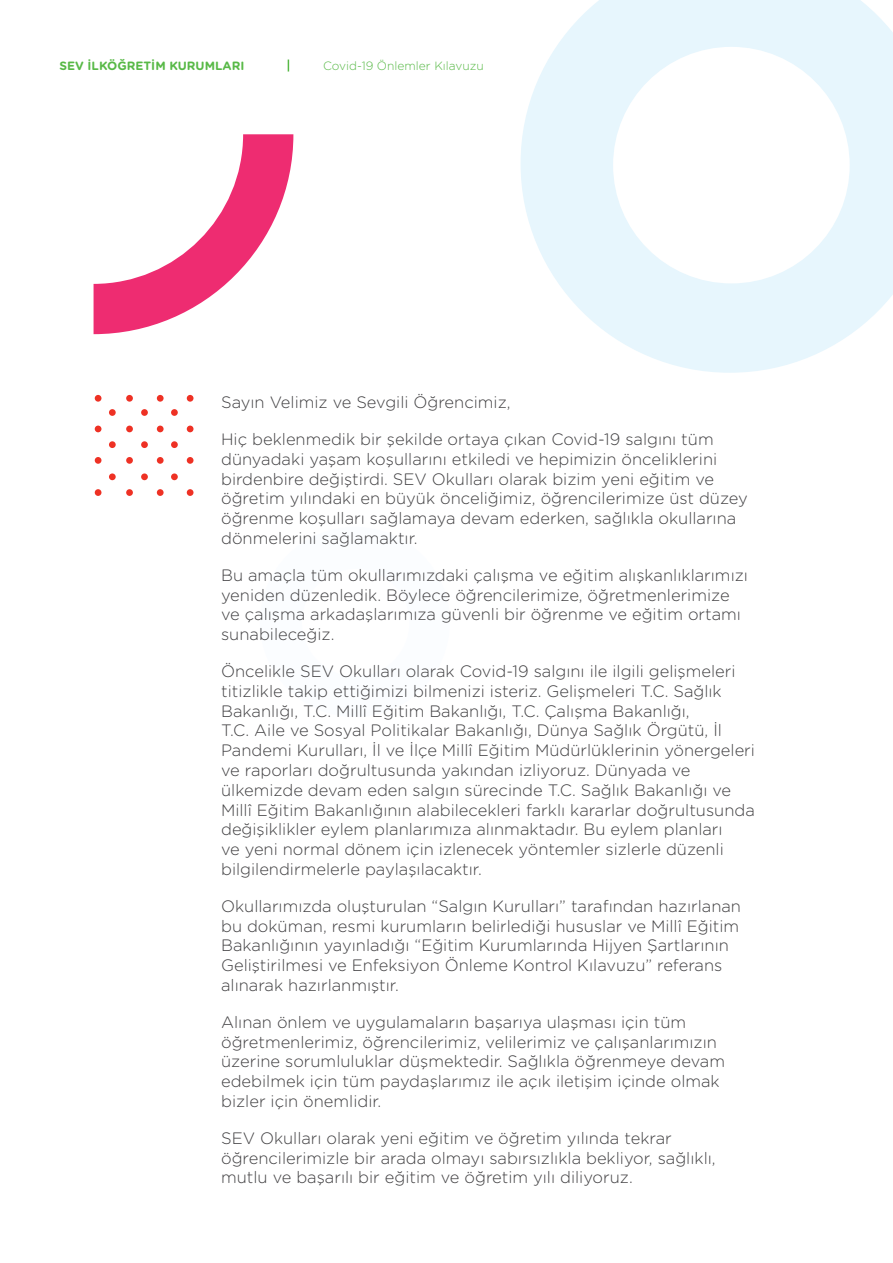
<style>
.page{position:relative;width:893px;height:1263px;background:#fff}
.page>*{position:absolute;margin:0;border:0;box-sizing:border-box;transform-origin:0 0}
.t1{font:300 16.5px/19.8px "Gotham Rounded";color:#414042}
.t2{font:300 12px "Gotham Rounded";color:#58b947}
.t3{font:700 12px "Gotham Rounded";color:#58b947}
</style>
<div class="page">
<svg style="left:288px;top:60px;width:1px;height:12px"></svg>
<svg style="left:521px;top:0;width:372px;height:373px;fill:#e7f6fd"></svg>
<svg style="left:95px;top:395px;width:98px;height:101px"></svg>
<svg style="left:94px;top:134px;width:199px;height:200px"></svg>
<p class="t3" style="left:60px;top:57px;width:186px">SEV İLKÖĞRETİM KURUMLARI</p>
<p class="t2" style="left:323px;top:58px;width:162px">Covid-19 Önlemler Kılavuzu</p>
<p class="t1" style="left:221px;top:392px;width:291px">Sayın Velimiz ve Sevgili Öğrencimiz,</p>
<p class="t1" style="left:221px;top:428px;width:528px">Hiç beklenmedik bir şekilde ortaya çıkan Covid-19 salgını tüm dünyadaki yaşam koşullarını etkiledi ve hepimizin önceliklerini birdenbire değiştirdi. SEV Okulları olarak bizim yeni eğitim ve öğretim yılındaki en büyük önceliğimiz, öğrencilerimize üst düzey öğrenme koşulları sağlamaya devam ederken, sağlıkla okullarına dönmelerini sağlamaktır.</p>
<p class="t1" style="left:221px;top:564px;width:528px">Bu amaçla tüm okullarımızdaki çalışma ve eğitim alışkanlıklarımızı yeniden düzenledik. Böylece öğrencilerimize, öğretmenlerimize ve çalışma arkadaşlarımıza güvenli bir öğrenme ve eğitim ortamı sunabileceğiz.</p>
<p class="t1" style="left:221px;top:660px;width:535px">Öncelikle SEV Okulları olarak Covid-19 salgını ile ilgili gelişmeleri titizlikle takip ettiğimizi bilmenizi isteriz. Gelişmeleri T.C. Sağlık Bakanlığı, T.C. Millî Eğitim Bakanlığı, T.C. Çalışma Bakanlığı,<br>T.C. Aile ve Sosyal Politikalar Bakanlığı, Dünya Sağlık Örgütü, İl Pandemi Kurulları, İl ve İlçe Millî Eğitim Müdürlüklerinin yönergeleri ve raporları doğrultusunda yakından izliyoruz. Dünyada ve ülkemizde devam eden salgın sürecinde T.C. Sağlık Bakanlığı ve Millî Eğitim Bakanlığının alabilecekleri farklı kararlar doğrultusunda değişiklikler eylem planlarımıza alınmaktadır. Bu eylem planları<br>ve yeni normal dönem için izlenecek yöntemler sizlerle düzenli bilgilendirmelerle paylaşılacaktır.</p>
<p class="t1" style="left:221px;top:895px;width:521px">Okullarımızda oluşturulan “Salgın Kurulları” tarafından hazırlanan bu doküman, resmi kurumların belirlediği hususlar ve Millî Eğitim Bakanlığının yayınladığı “Eğitim Kurumlarında Hijyen Şartlarının Geliştirilmesi ve Enfeksiyon Önleme Kontrol Kılavuzu” referans alınarak hazırlanmıştır.</p>
<p class="t1" style="left:221px;top:1011px;width:505px">Alınan önlem ve uygulamaların başarıya ulaşması için tüm öğretmenlerimiz, öğrencilerimiz, velilerimiz ve çalışanlarımızın üzerine sorumluluklar düşmektedir. Sağlıkla öğrenmeye devam edebilmek için tüm paydaşlarımız ile açık iletişim içinde olmak bizler için önemlidir.</p>
<p class="t1" style="left:221px;top:1127px;width:496px">SEV Okulları olarak yeni eğitim ve öğretim yılında tekrar öğrencilerimizle bir arada olmayı sabırsızlıkla bekliyor, sağlıklı, mutlu ve başarılı bir eğitim ve öğretim yılı diliyoruz.</p>
</div>
